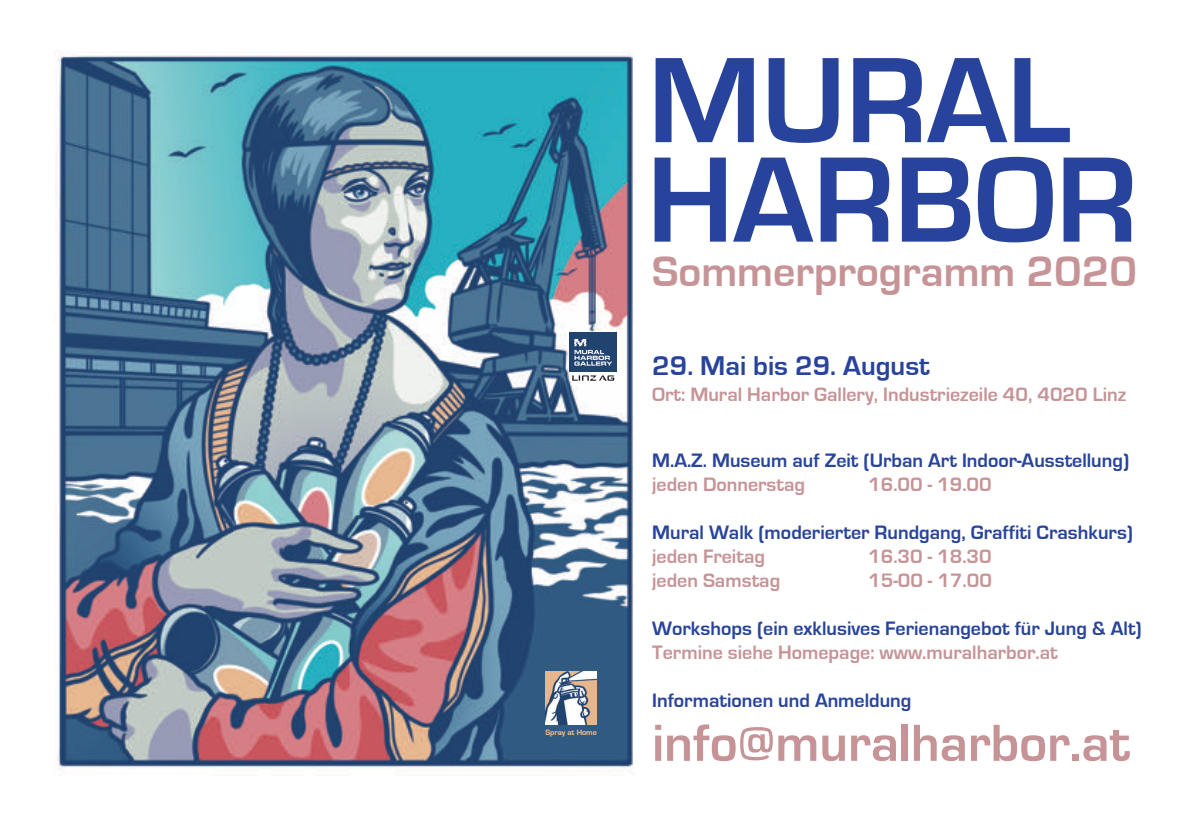
<style>
.page{position:relative;width:1191px;height:840px;background:#fff}
.page>*{position:absolute;margin:0;border:0;box-sizing:border-box;transform-origin:0 0}
.t1{font:700 126px/99.4px "Eurostile";color:#28439b}
.t2{font:700 54px "Eurostile";color:#c69396}
.t3{font:700 44px "Eurostile";color:#c69396}
.t4{font:700 28px "Eurostile";color:#28439b}
.t5{font:700 20px "Eurostile";color:#28439b}
.t6{font:700 20px "Eurostile";color:#c69396}
.t7{font:700 8px "Eurostile";color:#fcc594}
</style>
<div class="page">
<img style="left:56px;top:50px;width:578px;height:724px">
<img style="left:572px;top:373px;width:44px;height:11px">
<img style="left:569px;top:332px;width:48px;height:39px">
<img style="left:546px;top:671px;width:51px;height:53px">
<h1 class="t1" style="left:647px;top:55px;width:492px">MURAL<br>HARBOR</h1>
<h3 class="t3" style="left:652px;top:251px;width:486px">Sommerprogramm 2020</h3>
<h3 class="t4" style="left:652px;top:353px;width:279px">29. Mai bis 29. August</h3>
<p class="t6" style="left:652px;top:385px;width:475px">Ort: Mural Harbor Gallery, Industriezeile 40, 4020 Linz</p>
<p class="t5" style="left:652px;top:451px;width:478px">M.A.Z. Museum auf Zeit (Urban Art Indoor-Ausstellung)</p>
<p class="t6" style="left:652px;top:475px;width:154px">jeden Donnerstag</p>
<p class="t6" style="left:868px;top:475px;width:125px">16.00 - 19.00</p>
<p class="t5" style="left:652px;top:523px;width:482px">Mural Walk (moderierter Rundgang, Graffiti Crashkurs)</p>
<p class="t6" style="left:652px;top:547px;width:114px">jeden Freitag</p>
<p class="t6" style="left:868px;top:547px;width:125px">16.30 - 18.30</p>
<p class="t6" style="left:652px;top:571px;width:130px">jeden Samstag</p>
<p class="t6" style="left:868px;top:571px;width:125px">15-00 - 17.00</p>
<p class="t5" style="left:652px;top:619px;width:491px">Workshops (ein exklusives Ferienangebot für Jung &amp; Alt)</p>
<p class="t6" style="left:652px;top:643px;width:407px">Termine siehe Homepage: www.muralharbor.at</p>
<p class="t5" style="left:652px;top:691px;width:261px">Informationen und Anmeldung</p>
<p class="t7" style="left:545px;top:728px;width:53px">Spray at Home</p>
<h2 class="t2" style="left:652px;top:717px;width:479px">info@muralharbor.at</h2>
</div>
